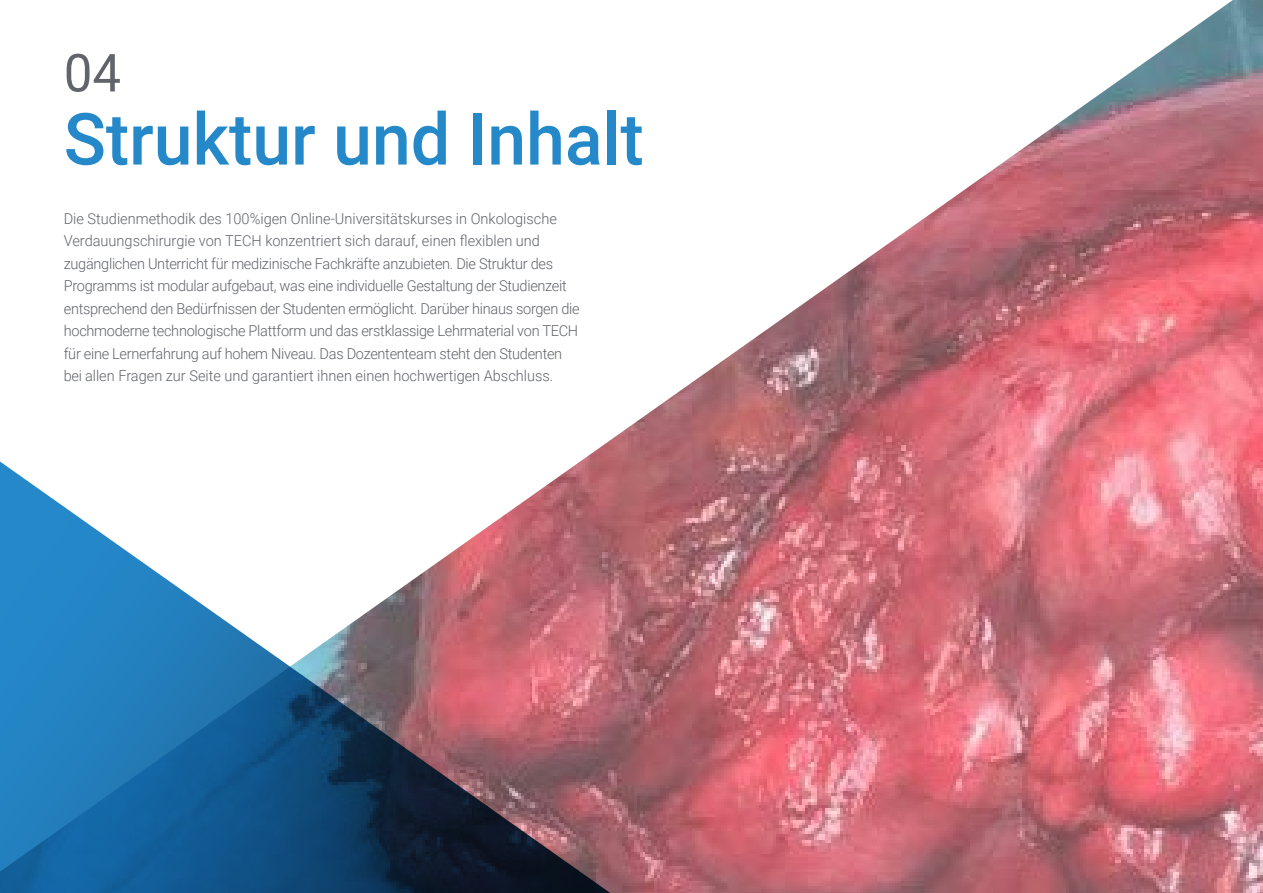
<style>
.page{position:relative;width:1263px;height:893px;background:#fff}
.page>*{position:absolute;margin:0;border:0;box-sizing:border-box;transform-origin:0 0}
.t1{font:500 72px "Roboto";color:#2488c9}
.t2{font:52.5px "Roboto";color:#61646a}
.t3{font:300 15px/22.5px "Roboto";letter-spacing:-.02em;color:#61646a}
</style>
<div class="page">
<img style="left:602px;top:0;width:661px;height:893px">
<svg style="left:0;top:446px;width:640px;height:447px"></svg>
<h2 class="t2" style="left:64px;top:36px;width:59px">04</h2>
<h1 class="t1" style="left:64px;top:89px;width:581px">Struktur und Inhalt</h1>
<p class="t3" style="left:64px;top:207px;width:517px">Die Studienmethodik des 100%igen Online-Universitätskurses in Onkologische Verdauungschirurgie von TECH konzentriert sich darauf, einen flexiblen und zugänglichen Unterricht für medizinische Fachkräfte anzubieten. Die Struktur des Programms ist modular aufgebaut, was eine individuelle Gestaltung der Studienzeit entsprechend den Bedürfnissen der Studenten ermöglicht. Darüber hinaus sorgen die hochmoderne technologische Plattform und das erstklassige Lehrmaterial von TECH für eine Lernerfahrung auf hohem Niveau. Das Dozententeam steht den Studenten bei allen Fragen zur Seite und garantiert ihnen einen hochwertigen Abschluss.</p>
</div>
